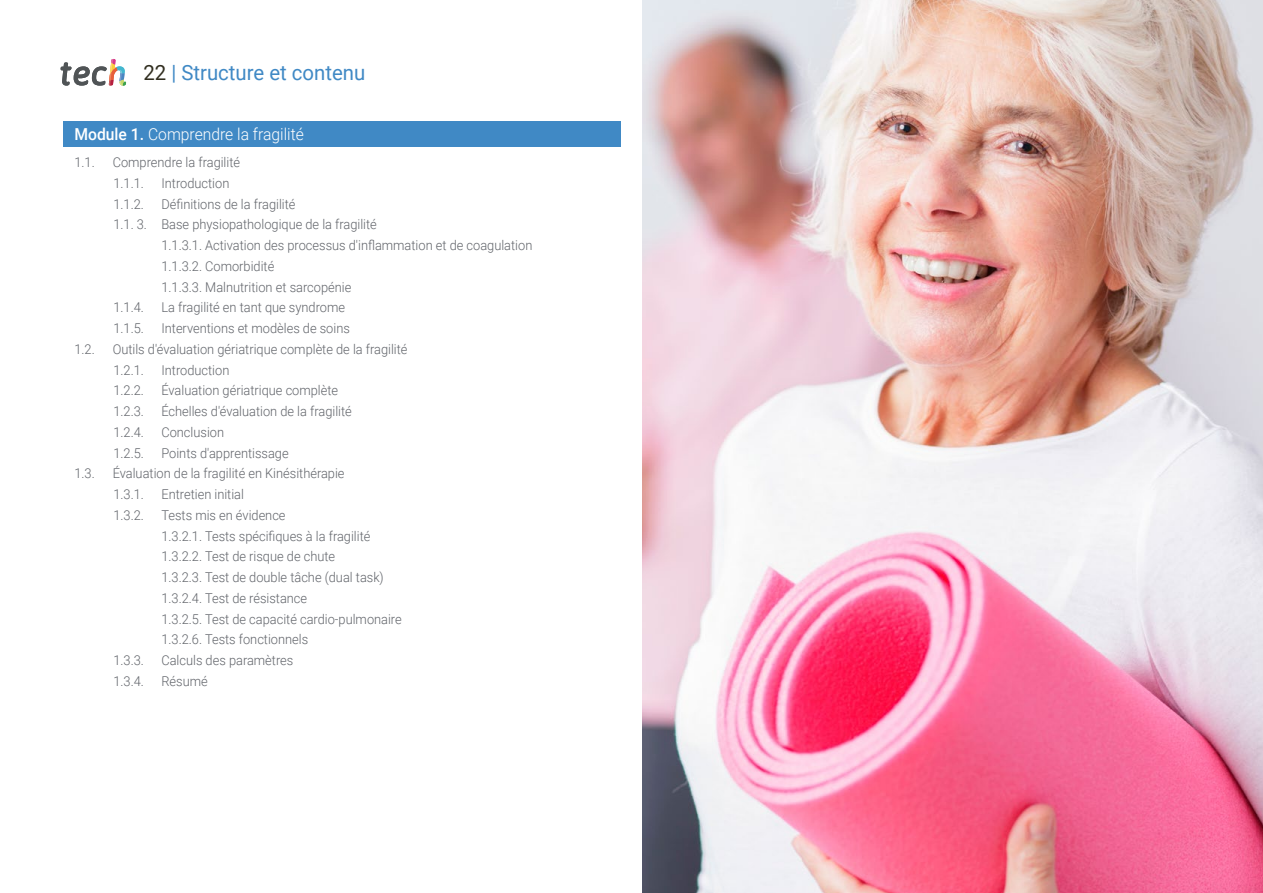
<style>
.page{position:relative;width:1263px;height:893px;background:#fff}
.page>*{position:absolute;margin:0;border:0;box-sizing:border-box;transform-origin:0 0}
.t1{font:21px "Roboto";color:#4089c5}
.t2{font:300 16.5px "Roboto";color:#fff;scale:.95 1}
.t3{font:300 13.5px/20.7px "Roboto";color:#61646a;scale:.95 1}
.s1{color:#312e20}
.s2{font-weight:500}
</style>
<div class="page">
<div style="left:63px;top:121px;width:558px;height:25px;background:#4089c5"></div>
<img style="left:642px;top:0;width:621px;height:893px">
<svg style="left:61px;top:59px;width:65px;height:27px"></svg>
<h1 class="t1" style="left:144px;top:57px;width:223px"><span class="s1">22</span> | Structure et contenu</h1>
<p class="t2" style="left:74px;top:123px;width:243px"><span class="s2">Module 1.</span> Comprendre la fragilité</p>
<p class="t3" style="left:74px;top:151px;width:23px">1.1.</p>
<p class="t3" style="left:113px;top:151px;width:136px">Comprendre la fragilité<br>1.1.1.</p>
<p class="t3" style="left:161px;top:172px;width:73px">Introduction</p>
<p class="t3" style="left:113px;top:193px;width:34px">1.1.2.</p>
<p class="t3" style="left:161px;top:193px;width:143px">Définitions de la fragilité</p>
<p class="t3" style="left:113px;top:214px;width:279px">1.1. 3. Base physiopathologique de la fragilité</p>
<p class="t3" style="left:161px;top:234px;width:392px">1.1.3.1. Activation des processus d'inflammation et de coagulation</p>
<p class="t3" style="left:161px;top:255px;width:120px">1.1.3.2. Comorbidité</p>
<p class="t3" style="left:161px;top:276px;width:201px">1.1.3.3. Malnutrition et sarcopénie</p>
<p class="t3" style="left:113px;top:297px;width:34px">1.1.4.</p>
<p class="t3" style="left:161px;top:297px;width:195px">La fragilité en tant que syndrome</p>
<p class="t3" style="left:113px;top:317px;width:34px">1.1.5.</p>
<p class="t3" style="left:161px;top:317px;width:200px">Interventions et modèles de soins</p>
<p class="t3" style="left:74px;top:338px;width:23px">1.2.</p>
<p class="t3" style="left:113px;top:338px;width:312px">Outils d'évaluation gériatrique complète de la fragilité<br>1.2.1.</p>
<p class="t3" style="left:161px;top:359px;width:73px">Introduction</p>
<p class="t3" style="left:113px;top:380px;width:34px">1.2.2.</p>
<p class="t3" style="left:161px;top:380px;width:188px">Évaluation gériatrique complète</p>
<p class="t3" style="left:113px;top:400px;width:34px">1.2.3.</p>
<p class="t3" style="left:161px;top:400px;width:202px">Échelles d'évaluation de la fragilité</p>
<p class="t3" style="left:113px;top:421px;width:34px">1.2.4.</p>
<p class="t3" style="left:161px;top:421px;width:67px">Conclusion</p>
<p class="t3" style="left:113px;top:442px;width:34px">1.2.5.</p>
<p class="t3" style="left:161px;top:442px;width:135px">Points d'apprentissage</p>
<p class="t3" style="left:74px;top:463px;width:23px">1.3.</p>
<p class="t3" style="left:113px;top:463px;width:246px">Évaluation de la fragilité en Kinésithérapie<br>1.3.1.</p>
<p class="t3" style="left:161px;top:483px;width:88px">Entretien initial</p>
<p class="t3" style="left:113px;top:504px;width:34px">1.3.2.</p>
<p class="t3" style="left:161px;top:504px;width:254px">Tests mis en évidence<br>1.3.2.1. Tests spécifiques à la fragilité 1.3.2.2. Test de risque de chute<br>1.3.2.3. Test de double tâche (dual task)<br>1.3.2.4. Test de résistance<br>1.3.2.5. Test de capacité cardio-pulmonaire 1.3.2.6. Tests fonctionnels</p>
<p class="t3" style="left:113px;top:649px;width:34px">1.3.3.</p>
<p class="t3" style="left:161px;top:649px;width:140px">Calculs des paramètres</p>
<p class="t3" style="left:113px;top:670px;width:34px">1.3.4.</p>
<p class="t3" style="left:161px;top:670px;width:50px">Résumé</p>
</div>
